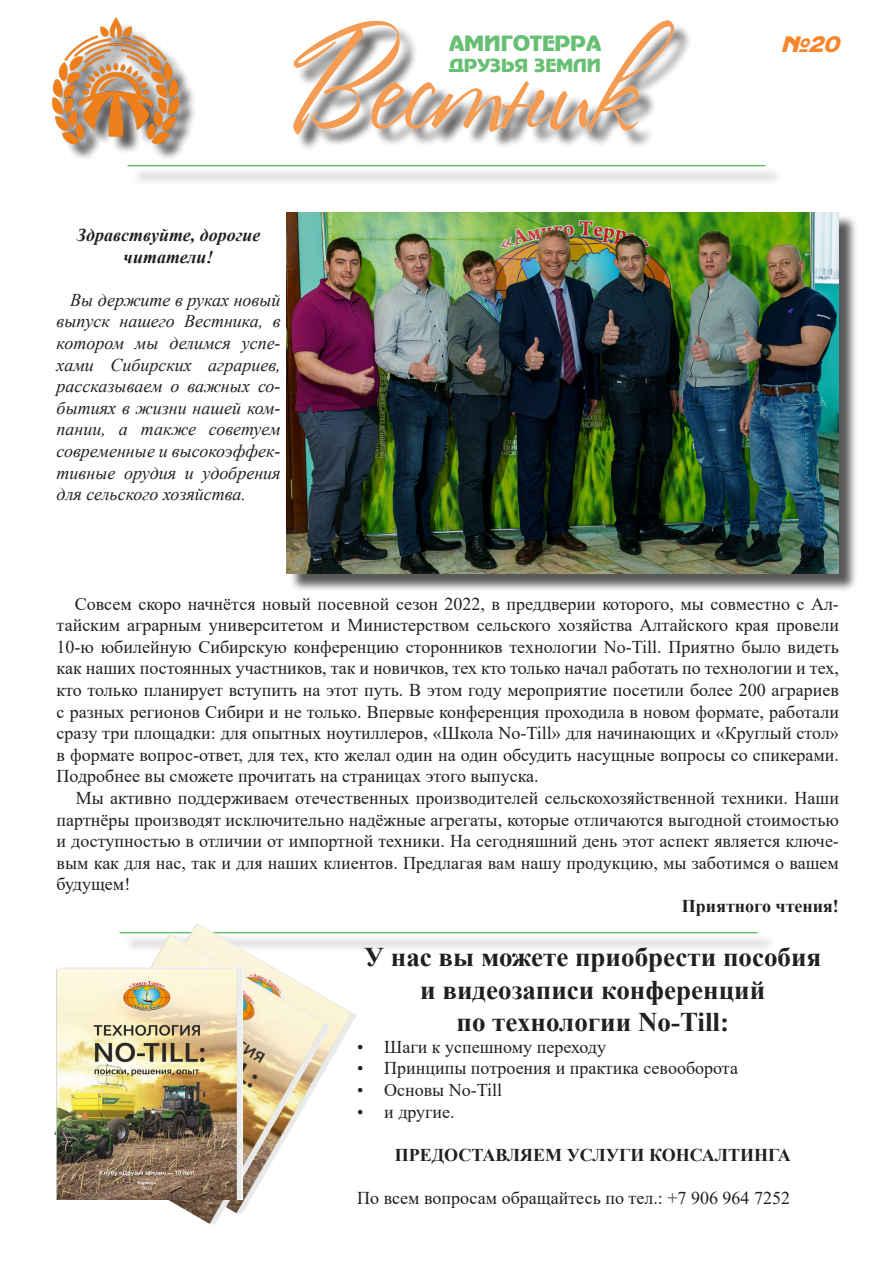
<style>
.page{position:relative;width:893px;height:1263px;background:#fff}
.page>*{position:absolute;margin:0;border:0;box-sizing:border-box;transform-origin:0 0}
.t1{font:700 27px/32.4px "Times New Roman";color:#231f20;text-align:center}
.t2{font:21px "Adver Gothic";color:#66bf72}
.t3{font:italic 21px "Adver Gothic";color:#f5842a}
.t4{font:18px/21.6px "Times New Roman";color:#231f20;text-align:justify}
.t5{font:italic 18px/21.6px "Times New Roman";color:#231f20;text-align:justify}
.t6{font:700 18px "Times New Roman";color:#231f20}
.t7{font:italic 700 18px "Times New Roman";color:#231f20}
.t8{font:18px "Adver Gothic";color:#66bf72}
</style>
<div class="page">
<div style="left:123px;top:934px;width:652px;height:18px;background:#f0f0f0"></div>
<hr style="left:120px;top:932px;width:637px;height:1px;background:#66bf72">
<img style="left:294px;top:20px;width:394px;height:126px">
<div style="left:131px;top:167px;width:652px;height:18px;background:#f0f0f0"></div>
<hr style="left:128px;top:165px;width:637px;height:1px;background:#66bf72">
<div style="left:55px;top:21px;width:142px;height:140px;background:#231f20;opacity:.75"></div>
<img style="left:53px;top:18px;width:126px;height:125px">
<div style="left:289px;top:215px;width:569px;height:377px;background:#231f20;opacity:.75"></div>
<img style="left:287px;top:212px;width:552px;height:362px">
<img style="left:119px;top:923px;width:238px;height:138px">
<img style="left:54px;top:933px;width:276px;height:292px">
<img style="left:57px;top:967px;width:185px;height:232px">
<p class="t7" style="left:77px;top:222px;width:185px">Здравствуйте, дорогие</p>
<p class="t7" style="left:124px;top:244px;width:92px">читатели!</p>
<p class="t5" style="left:57px;top:289px;width:226px;text-indent:14px">Вы держите в руках новый выпуск нашего Вестника, в котором мы делимся успе&shy;хами Сибирских аграриев, рассказываем о важных со&shy;бытиях в жизни нашей ком&shy;пании, а также советуем современные и высокоэффек&shy;тивные орудия и удобрения для сельского хозяйства.</p>
<p class="t2" style="left:449px;top:32px;width:154px">АМИГОТЕРРА</p>
<p class="t8" style="left:449px;top:56px;width:153px">ДРУЗЬЯ ЗЕМЛИ</p>
<p class="t3" style="left:781px;top:33px;width:60px">№20</p>
<p class="t4" style="left:57px;top:592px;width:784px;text-indent:18px">Совсем скоро начнётся новый посевной сезон 2022, в преддверии которого, мы совместно с Ал&shy;тайским аграрным университетом и Министерством сельского хозяйства Алтайского края провели 10-ю юбилейную Сибирскую конференцию сторонников технологии No-Till. Приятно было видеть как наших постоянных участников, так и новичков, тех кто только начал работать по технологии и тех, кто только планирует вступить на этот путь. В этом году мероприятие посетили более 200 аграриев с разных регионов Сибири и не только. Впервые конференция проходила в новом формате, работали сразу три площадки: для опытных ноутиллеров, «Школа No-Till» для начинающих и «Круглый стол» в формате вопрос-ответ, для тех, кто желал один на один обсудить насущные вопросы со спикерами.<br>Подробнее вы сможете прочитать на страницах этого выпуска.</p>
<p class="t4" style="left:57px;top:787px;width:784px;text-indent:19px">Мы активно поддерживаем отечественных производителей сельскохозяйственной техники. Наши партнёры производят исключительно надёжные агрегаты, которые отличаются выгодной стоимостью и доступностью в отличии от импортной техники. На сегодняшний день этот аспект является ключе&shy;вым как для нас, так и для наших клиентов. Предлагая вам нашу продукцию, мы заботимся о вашем будущем!</p>
<p class="t6" style="left:682px;top:893px;width:159px">Приятного чтения!</p>
<p class="t1" style="left:364px;top:940px;width:459px">У нас вы можете приобрести пособия и видеозаписи конференций</p>
<p class="t1" style="left:456px;top:1005px;width:274px">по технологии No-Till:</p>
<p class="t4" style="left:357px;top:1035px;width:250px">• Шаги к успешному переходу</p>
<p class="t4" style="left:357px;top:1057px;width:382px">• Принципы потроения и практика севооборота</p>
<p class="t4" style="left:357px;top:1079px;width:147px">• Основы No-Till</p>
<p class="t4" style="left:357px;top:1100px;width:99px">• и другие.</p>
<p class="t6" style="left:395px;top:1142px;width:397px">ПРЕДОСТАВЛЯЕМ УСЛУГИ КОНСАЛТИНГА</p>
<p class="t4" style="left:357px;top:1187px;width:434px">По всем вопросам обращайтесь по тел.: +7 906 964 7252</p>
</div>
